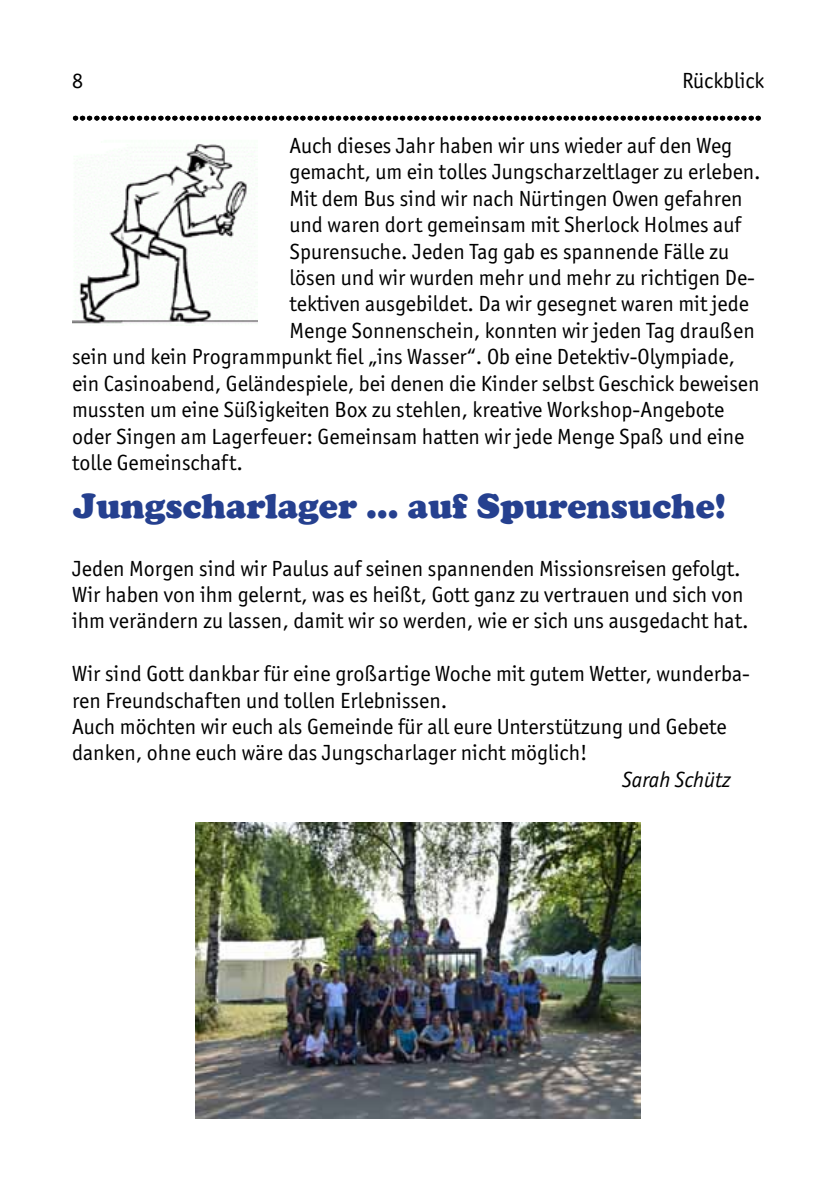
<style>
.page{position:relative;width:840px;height:1191px;background:#fff}
.page>*{position:absolute;margin:0;border:0;box-sizing:border-box;transform-origin:0 0}
.t1{font:900 36px "Cooper";color:#25408f}
.t2{font:700 24px "Officina Sans ITC Std";color:#000}
.t3{font:22px/26.4px "Officina Sans ITC Std";color:#000}
.t4{font:italic 22px "Officina Sans ITC Std";color:#000}
</style>
<div class="page">
<img style="left:195px;top:822px;width:445px;height:297px">
<img style="left:72px;top:144px;width:185px;height:182px">
<p class="t3" style="left:72px;top:67px;width:12px">8</p>
<p class="t3" style="left:681px;top:67px;width:84px">Rückblick</p>
<p class="t2" style="left:72px;top:97px;width:691px">.................................................................................................</p>
<p class="t3" style="left:289px;top:132px;width:444px">Auch dieses Jahr haben wir uns wieder auf den Weg</p>
<p class="t3" style="left:289px;top:159px;width:472px">gemacht, um ein tolles Jungscharzeltlager zu erleben.</p>
<p class="t3" style="left:289px;top:185px;width:454px">Mit dem Bus sind wir nach Nürtingen Owen gefahren</p>
<p class="t3" style="left:289px;top:211px;width:453px">und waren dort gemeinsam mit Sherlock Holmes auf</p>
<p class="t3" style="left:289px;top:238px;width:441px">Spurensuche. Jeden Tag gab es spannende Fälle zu</p>
<p class="t3" style="left:289px;top:264px;width:467px">lösen und wir wurden mehr und mehr zu richtigen De-</p>
<p class="t3" style="left:289px;top:291px;width:461px">tektiven ausgebildet. Da wir gesegnet waren mit jede</p>
<p class="t3" style="left:289px;top:317px;width:466px">Menge Sonnenschein, konnten wir jeden Tag draußen</p>
<p class="t3" style="left:72px;top:343px;width:664px">sein und kein Programmpunkt fiel „ins Wasser“. Ob eine Detektiv-Olympiade,</p>
<p class="t3" style="left:72px;top:370px;width:688px">ein Casinoabend, Geländespiele, bei denen die Kinder selbst Geschick beweisen</p>
<p class="t3" style="left:72px;top:396px;width:653px">mussten um eine Süßigkeiten Box zu stehlen, kreative Workshop-Angebote</p>
<p class="t3" style="left:72px;top:423px;width:673px">oder Singen am Lagerfeuer: Gemeinsam hatten wir jede Menge Spaß und eine</p>
<p class="t3" style="left:72px;top:449px;width:172px">tolle Gemeinschaft.</p>
<h1 class="t1" style="left:73px;top:484px;width:653px">Jungscharlager … auf Spurensuche!</h1>
<p class="t3" style="left:72px;top:555px;width:677px">Jeden Morgen sind wir Paulus auf seinen spannenden Missionsreisen gefolgt.<br>Wir haben von ihm gelernt, was es heißt, Gott ganz zu vertrauen und sich von ihm verändern zu lassen, damit wir so werden, wie er sich uns ausgedacht hat.</p>
<p class="t3" style="left:72px;top:660px;width:679px">Wir sind Gott dankbar für eine großartige Woche mit gutem Wetter, wunderba&shy;ren Freundschaften und tollen Erlebnissen.<br>Auch möchten wir euch als Gemeinde für all eure Unterstützung und Gebete danken, ohne euch wäre das Jungscharlager nicht möglich!</p>
<p class="t4" style="left:621px;top:767px;width:110px">Sarah Schütz</p>
</div>
